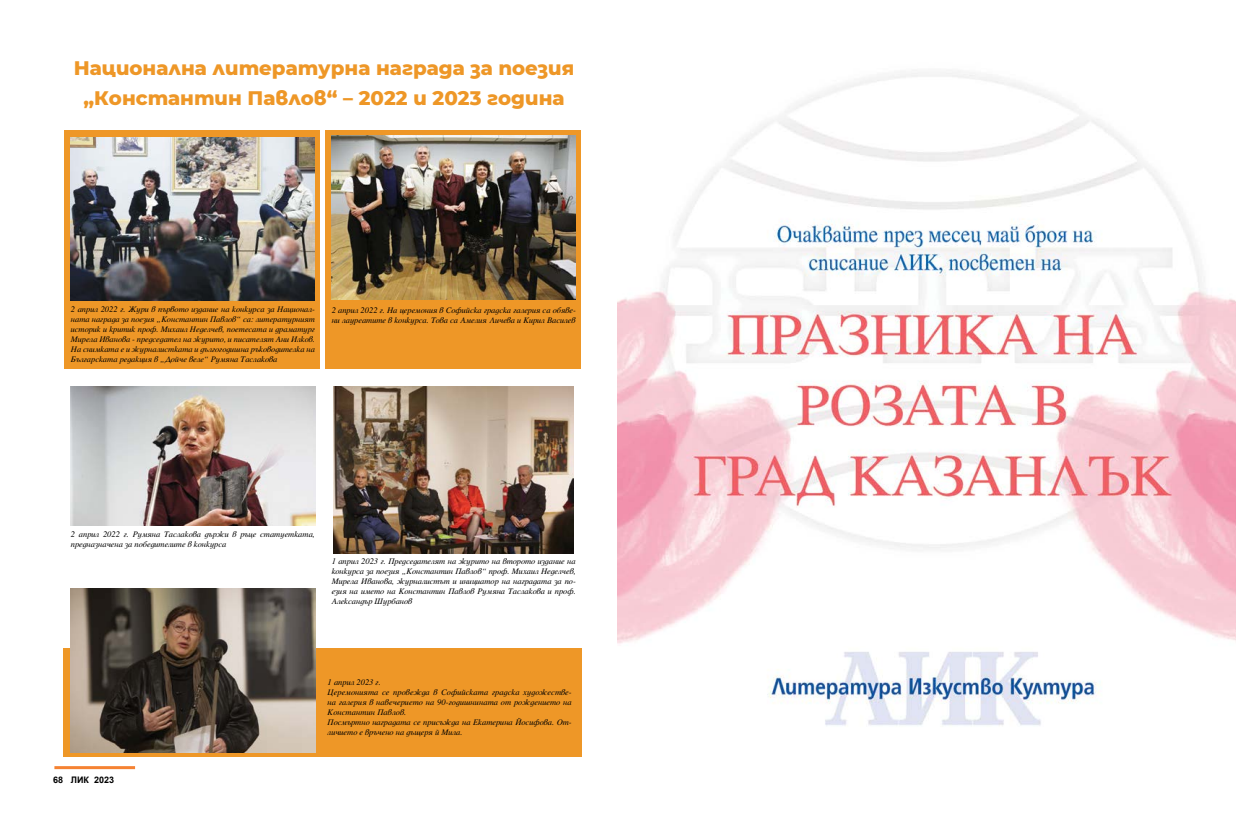
<style>
.page{position:relative;width:1236px;height:814px;background:#fff}
.page>*{position:absolute;margin:0;border:0;box-sizing:border-box;transform-origin:0 0}
.t1{font:800 20px/30px "Montserrat";color:#ee9727;text-align:center}
.t2{font:700 9px "Arial";color:#000}
.t3{font:italic 8.5px/10px "Pliska";color:#000}
</style>
<div class="page">
<div style="left:64px;top:130px;width:256px;height:239px;background:#ee9727"></div>
<div style="left:325px;top:130px;width:256px;height:239px;background:#ee9727"></div>
<div style="left:63px;top:648px;width:518px;height:108px;background:#ee9727"></div>
<img style="left:71px;top:138px;width:244px;height:162px">
<img style="left:71px;top:387px;width:244px;height:138px">
<img style="left:332px;top:136px;width:243px;height:164px">
<img style="left:333px;top:387px;width:241px;height:166px">
<img style="left:71px;top:588px;width:245px;height:164px">
<hr style="left:54px;top:766px;width:81px;height:3px;background:#f58232">
<img style="left:618px;top:71px;width:618px;height:655px">
<h1 class="t1" style="left:74px;top:52px;width:502px">Национална литературна награда за поезия „Константин Павлов“ – 2022 и 2023 година</h1>
<p class="t3" style="left:71px;top:304px;width:246px;text-align:justify">2 април 2022 г. Жури в първото издание на конкурса за Национал&shy;ната награда за поезия „Константин Павлов“ са: литературният историк и критик проф. Михаил Неделчев, поетесата и драматург Мирела Иванова - председател на журито, и писателят Ани Илков.<br>На снимката е и журналистката и дългогодишна ръководителка на Българската редакция в „Дойче веле“ Румяна Таслакова</p>
<p class="t3" style="left:332px;top:304px;width:246px">2 април 2022 г. На церемония в Софийска градска галерия са обяве&shy;ни лауреатите в конкурса. Това са Амелия Личева и Кирил Василев</p>
<p class="t3" style="left:71px;top:528px;width:246px">2 април 2022 г. Румяна Таслакова държи в ръце статуетката, предназначена за победителите в конкурса</p>
<p class="t3" style="left:332px;top:556px;width:246px;text-align:justify">1 април 2023 г. Председателят на журито на второто издание на конкурса за поезия „Константин Павлов“ проф. Михаил Неделчев, Мирела Иванова, журналистът и инициатор на наградата за по&shy;езия на името на Константин Павлов Румяна Таслакова и проф.<br>Александър Шурбанов</p>
<p class="t2" style="left:53px;top:773px;width:62px">68 ЛИК 2023</p>
<p class="t3" style="left:328px;top:677px;width:246px">1 април 2023 г.<br>Церемонията се провежда в Софийската градска художестве&shy;на галерия в навечерието на 90-годишнината от рождението на Константин Павлов.<br>Посмъртно наградата се присъжда на Екатерина Йосифова. От&shy;личието е връчено на дъщеря й Мила.</p>
</div>
